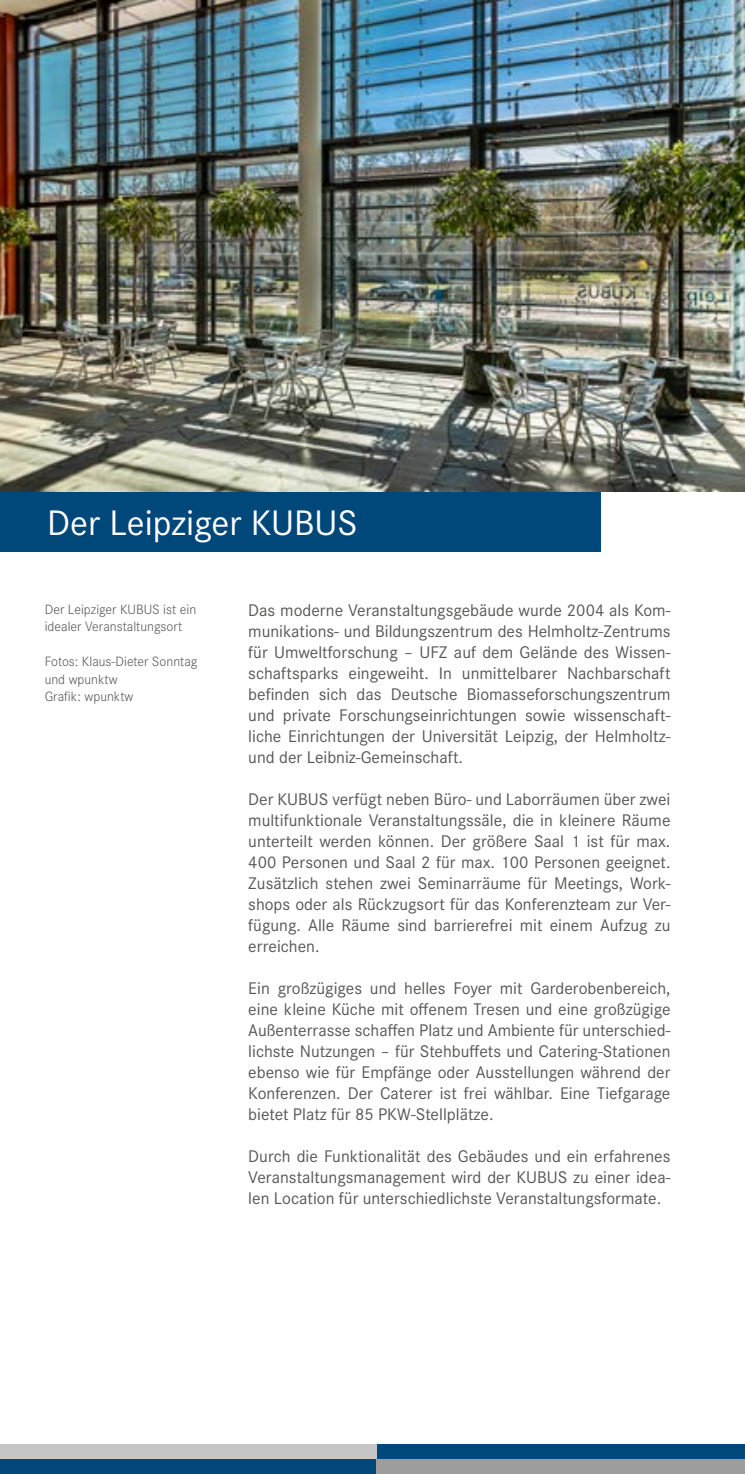
<style>
.page{position:relative;width:745px;height:1474px;background:#fff}
.page>*{position:absolute;margin:0;border:0;box-sizing:border-box;transform-origin:0 0}
.Headline_1{font:36.75px "Corporate S";color:#fff}
.Headline_2{font:17.5px/21px "Corporate S";color:#575756;text-align:justify}
.Anmerkungen{font:300 14px/17.5px "Corporate S";color:#575756}
</style>
<div class="page">
<div style="left:0;top:1458px;width:376px;height:15px;background:#00477a"></div>
<div style="left:376px;top:1444px;width:368px;height:14px;background:#00477a"></div>
<svg style="left:744px;top:1444px;width:1px;height:14px"></svg>
<div style="left:0;top:1444px;width:376px;height:14px;background:#c6c6c6"></div>
<div style="left:376px;top:1458px;width:368px;height:15px;background:#9d9d9c"></div>
<div style="left:0;top:492px;width:600px;height:59px;background:#00477a"></div>
<img style="left:0;top:0;width:744px;height:492px">
<p class="Headline_1" style="left:47px;top:502px;width:312px">Der Leipziger KUBUS</p>
<p class="Anmerkungen" style="left:45px;top:600px;width:153px">Der Leipziger KUBUS ist ein idealer Veranstaltungsort</p>
<p class="Anmerkungen" style="left:45px;top:652px;width:154px">Fotos: Klaus-Dieter Sonntag und wpunktw</p>
<p class="Anmerkungen" style="left:45px;top:687px;width:90px">Grafik: wpunktw</p>
<p class="Headline_2" style="left:248px;top:600px;width:423px">Das moderne Veranstaltungsgebäude wurde 2004 als Kom&shy;munikations- und Bildungszentrum des Helmholtz-Zentrums für Umweltforschung – UFZ auf dem Gelände des Wissen&shy;schaftsparks eingeweiht. In unmittelbarer Nachbarschaft befinden sich das Deutsche Biomasseforschungszentrum und private Forschungseinrichtungen sowie wissenschaft&shy;liche Einrichtungen der Universität Leipzig, der Helmholtz&shy;und der Leibniz-Gemeinschaft.</p>
<p class="Headline_2" style="left:248px;top:789px;width:423px">Der KUBUS verfügt neben Büro- und Laborräumen über zwei multifunktionale Veranstaltungssäle, die in kleinere Räume unterteilt werden können. Der größere Saal 1 ist für max.<br>400 Personen und Saal 2 für max. 100 Personen geeignet.<br>Zusätzlich stehen zwei Seminarräume für Meetings, Work&shy;shops oder als Rückzugsort für das Konferenzteam zur Ver&shy;fügung. Alle Räume sind barrierefrei mit einem Aufzug zu erreichen.</p>
<p class="Headline_2" style="left:248px;top:978px;width:423px">Ein großzügiges und helles Foyer mit Garderobenbereich, eine kleine Küche mit offenem Tresen und eine großzügige Außenterrasse schaffen Platz und Ambiente für unterschied&shy;lichste Nutzungen – für Stehbuffets und Catering-Stationen ebenso wie für Empfänge oder Ausstellungen während der Konferenzen. Der Caterer ist frei wählbar. Eine Tiefgarage bietet Platz für 85 PKW-Stellplätze.</p>
<p class="Headline_2" style="left:248px;top:1146px;width:423px">Durch die Funktionalität des Gebäudes und ein erfahrenes Veranstaltungsmanagement wird der KUBUS zu einer idea&shy;len Location für unterschiedlichste Veranstaltungsformate.</p>
</div>
